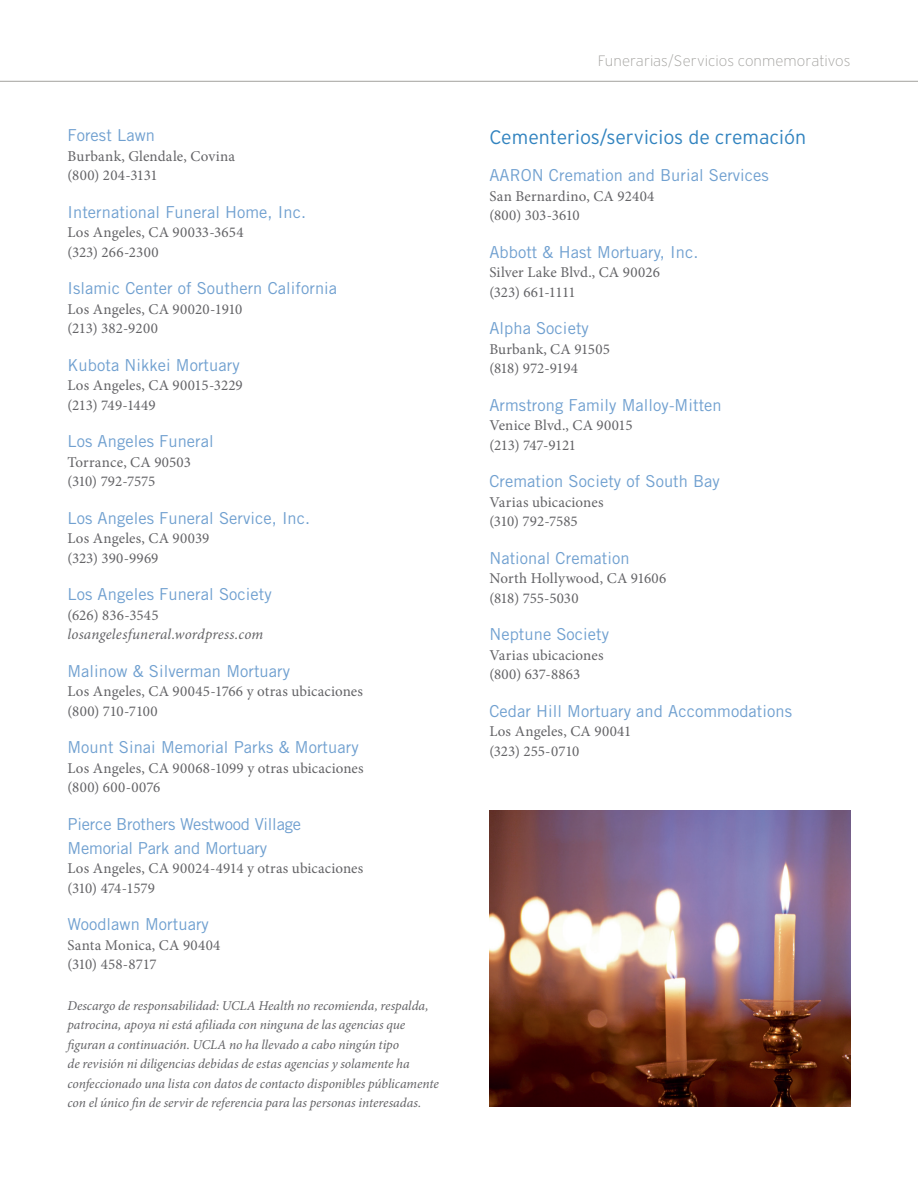
<style>
.page{position:relative;width:918px;height:1188px;background:#fff}
.page>*{position:absolute;margin:0;border:0;box-sizing:border-box;transform-origin:0 0}
._1__Blue_Subhead__In{font:300 19.5px "Interstate";color:#3183bf}
.body_copy{font:16.5px/24px "Trade Gothic";letter-spacing:.005em;color:#70a0d0}
.body_copy-2{font:15px/19.5px "Minion Pro";letter-spacing:.005em;color:#636366}
.body_copy-3{font:italic 15px/19.5px "Minion Pro";letter-spacing:.01em;color:#636366}
.t1{font:200 15px "Interstate";color:#a2a19e}
.body_copy-4{font:italic 13.5px/19.5px "Minion Pro";letter-spacing:-.005em;color:#636366}
.s1{font-style:normal}
</style>
<div class="page">
<hr style="left:0;top:81px;width:918px;height:1px;background:#a2a19e">
<img style="left:489px;top:810px;width:361px;height:297px">
<p class="body_copy" style="left:68px;top:123px;width:89px">Forest Lawn</p>
<p class="body_copy-2" style="left:68px;top:146px;width:169px">Burbank, Glendale, Covina (800) 204-3131</p>
<p class="body_copy" style="left:68px;top:199px;width:240px">International Funeral Home, Inc.</p>
<p class="body_copy-2" style="left:68px;top:223px;width:178px">Los Angeles, CA 90033-3654 (323) 266-2300</p>
<p class="body_copy" style="left:68px;top:276px;width:271px">Islamic Center of Southern California</p>
<p class="body_copy-2" style="left:68px;top:299px;width:176px">Los Angeles, CA 90020-1910 (213) 382-9200</p>
<p class="body_copy" style="left:68px;top:352px;width:174px">Kubota Nikkei Mortuary</p>
<p class="body_copy-2" style="left:68px;top:376px;width:177px">Los Angeles, CA 90015-3229 (213) 749-1449</p>
<p class="body_copy" style="left:68px;top:429px;width:148px">Los Angeles Funeral</p>
<p class="body_copy-2" style="left:68px;top:452px;width:125px">Torrance, CA 90503 (310) 792-7575</p>
<p class="body_copy" style="left:68px;top:505px;width:244px">Los Angeles Funeral Service, Inc.</p>
<p class="body_copy-2" style="left:68px;top:529px;width:143px">Los Angeles, CA 90039 (323) 390-9969</p>
<p class="body_copy" style="left:68px;top:582px;width:206px">Los Angeles Funeral Society</p>
<p class="body_copy-3" style="left:68px;top:606px;width:197px"><span class="s1">(626) 836-3545 </span>losangelesfuneral.wordpress.com</p>
<p class="body_copy" style="left:68px;top:658px;width:224px">Malinow &amp; Silverman Mortuary</p>
<p class="body_copy-2" style="left:68px;top:682px;width:297px">Los Angeles, CA 90045-1766 y otras ubicaciones (800) 710-7100</p>
<p class="body_copy" style="left:68px;top:735px;width:293px">Mount Sinai Memorial Parks &amp; Mortuary</p>
<p class="body_copy-2" style="left:68px;top:758px;width:298px">Los Angeles, CA 90068-1099 y otras ubicaciones (800) 600-0076</p>
<p class="body_copy" style="left:68px;top:811px;width:235px">Pierce Brothers Westwood Village<br>Memorial Park and Mortuary</p>
<p class="body_copy-2" style="left:68px;top:859px;width:297px">Los Angeles, CA 90024-4914 y otras ubicaciones (310) 474-1579</p>
<p class="body_copy" style="left:68px;top:912px;width:143px">Woodlawn Mortuary</p>
<p class="body_copy-2" style="left:68px;top:935px;width:154px">Santa Monica, CA 90404 (310) 458-8717</p>
<p class="body_copy-4" style="left:68px;top:996px;width:373px">Descargo de responsabilidad: UCLA Health no recomienda, respalda, patrocina, apoya ni está afiliada con ninguna de las agencias que figuran a continuación. UCLA no ha llevado a cabo ningún tipo<br>de revisión ni diligencias debidas de estas agencias y solamente ha confeccionado una lista con datos de contacto disponibles públicamente con el único fin de servir de referencia para las personas interesadas.</p>
<p class="t1" style="left:598px;top:53px;width:254px">Funerarias/Servicios conmemorativos</p>
<p class="_1__Blue_Subhead__In" style="left:489px;top:126px;width:318px">Cementerios/servicios de cremación</p>
<p class="body_copy" style="left:489px;top:163px;width:281px">AARON Cremation and Burial Services</p>
<p class="body_copy-2" style="left:489px;top:187px;width:167px">San Bernardino, CA 92404 (800) 303-3610</p>
<p class="body_copy" style="left:489px;top:240px;width:211px">Abbott &amp; Hast Mortuary, Inc.</p>
<p class="body_copy-2" style="left:489px;top:263px;width:172px">Silver Lake Blvd., CA 90026 (323) 661-1111</p>
<p class="body_copy" style="left:489px;top:316px;width:101px">Alpha Society</p>
<p class="body_copy-2" style="left:489px;top:340px;width:122px">Burbank, CA 91505 (818) 972-9194</p>
<p class="body_copy" style="left:489px;top:393px;width:234px">Armstrong Family Malloy-Mitten</p>
<p class="body_copy-2" style="left:489px;top:416px;width:145px">Venice Blvd., CA 90015 (213) 747-9121</p>
<p class="body_copy" style="left:489px;top:469px;width:232px">Cremation Society of South Bay</p>
<p class="body_copy-2" style="left:489px;top:493px;width:116px">Varias ubicaciones (310) 792-7585</p>
<p class="body_copy" style="left:489px;top:546px;width:142px">National Cremation</p>
<p class="body_copy-2" style="left:489px;top:569px;width:179px">North Hollywood, CA 91606 (818) 755-5030</p>
<p class="body_copy" style="left:489px;top:622px;width:121px">Neptune Society</p>
<p class="body_copy-2" style="left:489px;top:646px;width:116px">Varias ubicaciones (800) 637-8863</p>
<p class="body_copy" style="left:489px;top:699px;width:304px">Cedar Hill Mortuary and Accommodations</p>
<p class="body_copy-2" style="left:489px;top:722px;width:144px">Los Angeles, CA 90041 (323) 255-0710</p>
</div>
